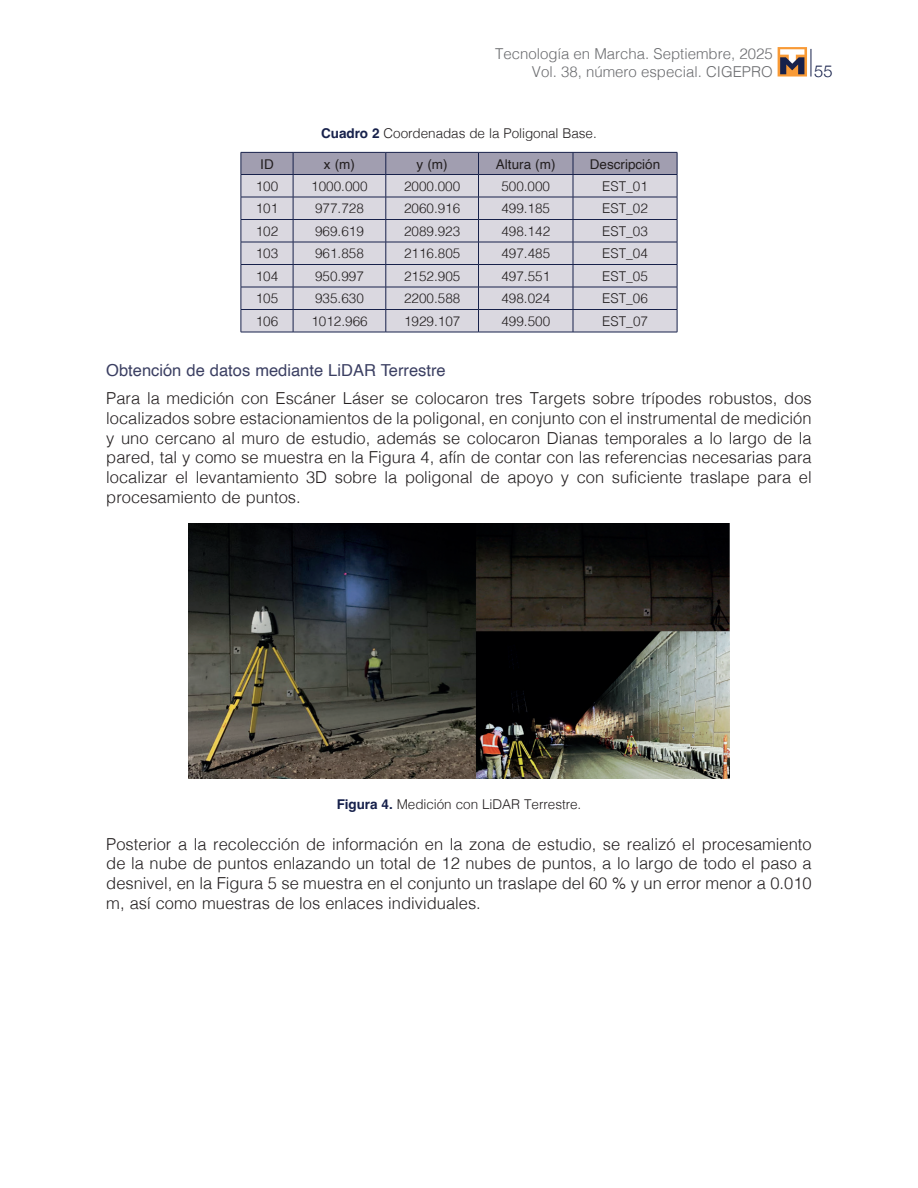
<style>
.page{position:relative;width:918px;height:1188px;background:#fff}
.page>*{position:absolute;margin:0;border:0;box-sizing:border-box;transform-origin:0 0}
.t1{font:300 16.5px/19.8px "Helvetica";color:#231f20;text-align:justify}
.t2{font:16.5px "Helvetica";color:#3b3f62}
.t3{font:300 16.5px "Helvetica Neue";color:#17214b}
.t4{font:300 15px/18px "Helvetica";color:#6c6d70;text-align:right}
.t5{font:300 13.5px "Helvetica";color:#231f20}
.t6{font:13.5px "Helvetica";color:#231f20}
.s1{font-weight:700;color:#17214b}
</style>
<div class="page">
<svg style="left:811px;top:49px;width:1px;height:28px"></svg>
<svg style="left:778px;top:47px;width:29px;height:30px"></svg>
<svg style="left:780px;top:49px;width:24px;height:25px"></svg>
<svg style="left:241px;top:152px;width:437px;height:180px"></svg>
<hr style="left:241px;top:332px;width:52px;height:1px;background:#17214b">
<hr style="left:293px;top:332px;width:93px;height:1px;background:#17214b">
<hr style="left:386px;top:332px;width:93px;height:1px;background:#17214b">
<hr style="left:478px;top:332px;width:95px;height:1px;background:#17214b">
<hr style="left:573px;top:332px;width:104px;height:1px;background:#17214b">
<img style="left:188px;top:523px;width:542px;height:255px">
<p class="t4" style="left:495px;top:43px;width:279px">Tecnología en Marcha. Septiembre, 2025<br>Vol. 38, número especial. CIGEPRO</p>
<p class="t5" style="left:321px;top:121px;width:277px"><span class="s1">Cuadro 2</span> Coordenadas de la Poligonal Base.</p>
<p class="t3" style="left:814px;top:57px;width:20px">55</p>
<p class="t6" style="left:260px;top:153px;width:15px">ID</p>
<p class="t6" style="left:324px;top:153px;width:33px">x (m)</p>
<p class="t6" style="left:417px;top:153px;width:33px">y (m)</p>
<p class="t6" style="left:496px;top:153px;width:61px">Altura (m)</p>
<p class="t6" style="left:590px;top:153px;width:72px">Descripción</p>
<p class="t5" style="left:256px;top:174px;width:24px">100</p>
<p class="t5" style="left:311px;top:174px;width:58px">1000.000</p>
<p class="t5" style="left:404px;top:174px;width:58px">2000.000</p>
<p class="t5" style="left:501px;top:174px;width:50px">500.000</p>
<p class="t5" style="left:602px;top:174px;width:47px">EST_01</p>
<p class="t5" style="left:256px;top:197px;width:24px">101</p>
<p class="t5" style="left:315px;top:197px;width:50px">977.728</p>
<p class="t5" style="left:404px;top:197px;width:58px">2060.916</p>
<p class="t5" style="left:501px;top:197px;width:50px">499.185</p>
<p class="t5" style="left:602px;top:197px;width:47px">EST_02</p>
<p class="t5" style="left:256px;top:219px;width:24px">102</p>
<p class="t5" style="left:315px;top:219px;width:50px">969.619</p>
<p class="t5" style="left:404px;top:219px;width:58px">2089.923</p>
<p class="t5" style="left:501px;top:219px;width:50px">498.142</p>
<p class="t5" style="left:602px;top:219px;width:47px">EST_03</p>
<p class="t5" style="left:256px;top:242px;width:24px">103</p>
<p class="t5" style="left:315px;top:242px;width:50px">961.858</p>
<p class="t5" style="left:404px;top:242px;width:58px">2116.805</p>
<p class="t5" style="left:501px;top:242px;width:50px">497.485</p>
<p class="t5" style="left:602px;top:242px;width:47px">EST_04</p>
<p class="t5" style="left:256px;top:264px;width:24px">104</p>
<p class="t5" style="left:315px;top:264px;width:50px">950.997</p>
<p class="t5" style="left:404px;top:264px;width:58px">2152.905</p>
<p class="t5" style="left:501px;top:264px;width:50px">497.551</p>
<p class="t5" style="left:602px;top:264px;width:47px">EST_05</p>
<p class="t5" style="left:256px;top:287px;width:24px">105</p>
<p class="t5" style="left:315px;top:287px;width:50px">935.630</p>
<p class="t5" style="left:404px;top:287px;width:58px">2200.588</p>
<p class="t5" style="left:501px;top:287px;width:50px">498.024</p>
<p class="t5" style="left:602px;top:287px;width:47px">EST_06</p>
<p class="t5" style="left:256px;top:309px;width:24px">106</p>
<p class="t5" style="left:311px;top:309px;width:58px">1012.966</p>
<p class="t5" style="left:404px;top:309px;width:58px">1929.107</p>
<p class="t5" style="left:501px;top:309px;width:50px">499.500</p>
<p class="t5" style="left:602px;top:309px;width:47px">EST_07</p>
<p class="t2" style="left:106px;top:357px;width:341px">Obtención de datos mediante LiDAR Terrestre</p>
<p class="t1" style="left:106px;top:387px;width:707px">Para la medición con Escáner Láser se colocaron tres Targets sobre trípodes robustos, dos localizados sobre estacionamientos de la poligonal, en conjunto con el instrumental de medición y uno cercano al muro de estudio, además se colocaron Dianas temporales a lo largo de la pared, tal y como se muestra en la Figura 4, afín de contar con las referencias necesarias para localizar el levantamiento 3D sobre la poligonal de apoyo y con suficiente traslape para el procesamiento de puntos.</p>
<p class="t5" style="left:337px;top:792px;width:246px"><span class="s1">Figura 4.</span> Medición con LiDAR Terrestre.</p>
<p class="t1" style="left:106px;top:833px;width:707px">Posterior a la recolección de información en la zona de estudio, se realizó el procesamiento de la nube de puntos enlazando un total de 12 nubes de puntos, a lo largo de todo el paso a desnivel, en la Figura 5 se muestra en el conjunto un traslape del 60 % y un error menor a 0.010 m, así como muestras de los enlaces individuales.</p>
</div>
